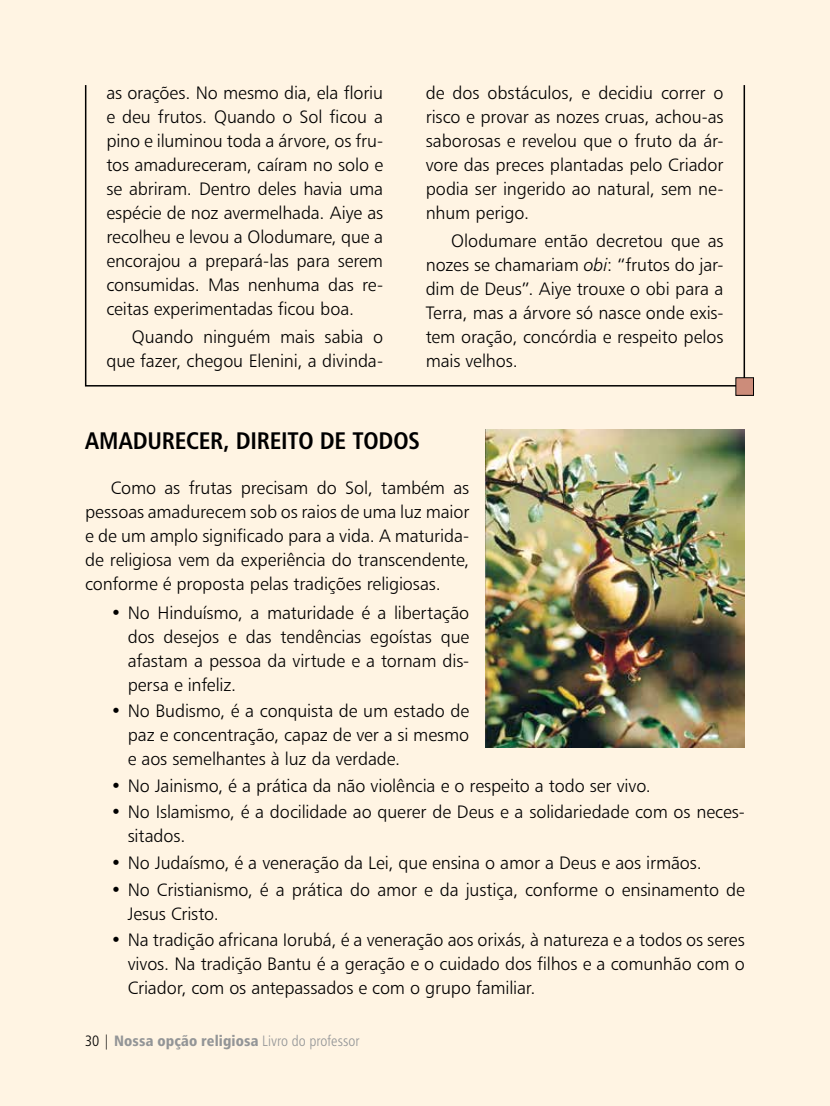
<style>
.page{position:relative;width:830px;height:1106px;background:#fff}
.page>*{position:absolute;margin:0;border:0;box-sizing:border-box;transform-origin:0 0}
.t1{font:24px "Humanist 777 BT Bold Condensed B";letter-spacing:-.01em;color:#000}
.t2{font:18px/24px "Humanist 777 BT Light B";letter-spacing:-.01em;color:#000;text-align:justify}
.t3{font:15px "Humanist 777 BT Black Condensed B";letter-spacing:.005em;color:#939597}
.s1{font-family:"Humanist 777 BT Light Italic B"}
.s2{font-family:"Humanist 777 BT Light Condensed B";color:#000}
.s3{font-family:"Humanist 777 BT Light Condensed B"}
</style>
<div class="page">
<div style="left:0;top:0;width:829px;height:1106px;background:#fff4e3"></div>
<img style="left:485px;top:430px;width:259px;height:317px">
<div style="left:85px;top:84px;width:659px;height:302px;border:2px solid #000"></div>
<div style="left:735px;top:378px;width:18px;height:17px;background:#cc8c7a"></div>
<div style="left:735px;top:377px;width:18px;height:19px;border:1px solid #000"></div>
<p class="t2" style="left:106px;top:80px;width:278px">as orações. No mesmo dia, ela floriu e deu frutos. Quando o Sol ficou a pino e iluminou toda a árvore, os fru&shy;tos amadureceram, caíram no solo e se abriram. Dentro deles havia uma espécie de noz avermelhada. Aiye as recolheu e levou a Olodumare, que a encorajou a prepará-las para serem consumidas. Mas nenhuma das re&shy;ceitas experimentadas ficou boa.</p>
<p class="t2" style="left:106px;top:324px;width:278px;text-align:right">Quando ninguém mais sabia o que fazer, chegou Elenini, a divinda-</p>
<p class="t2" style="left:425px;top:80px;width:299px">de dos obstáculos, e decidiu correr o risco e provar as nozes cruas, achou-as saborosas e revelou que o fruto da ár&shy;vore das preces plantadas pelo Criador podia ser ingerido ao natural, sem ne&shy;nhum perigo.</p>
<p class="t2" style="left:425px;top:228px;width:299px;text-indent:26px">Olodumare então decretou que as nozes se chamariam <span class="s1">obi</span>: “frutos do jar&shy;dim de Deus”. Aiye trouxe o obi para a Terra, mas a árvore só nasce onde exis&shy;tem oração, concórdia e respeito pelos mais velhos.</p>
<h1 class="t1" style="left:85px;top:425px;width:336px">AMADURECER, DIREITO DE TODOS</h1>
<p class="t2" style="left:85px;top:476px;width:385px;text-indent:26px">Como as frutas precisam do Sol, também as pessoas amadurecem sob os raios de uma luz maior e de um amplo significado para a vida. A maturida&shy;de religiosa vem da experiência do transcendente, conforme é proposta pelas tradições religiosas.</p>
<p class="t2" style="left:128px;top:600px;width:343px;text-indent:-17px">• No Hinduísmo, a maturidade é a libertação dos desejos e das tendências egoístas que afastam a pessoa da virtude e a tornam dis&shy;persa e infeliz.</p>
<p class="t2" style="left:128px;top:698px;width:343px;text-indent:-17px">• No Budismo, é a conquista de um estado de paz e concentração, capaz de ver a si mesmo e aos semelhantes à luz da verdade.</p>
<p class="t2" style="left:111px;top:773px;width:541px">• No Jainismo, é a prática da não violência e o respeito a todo ser vivo.</p>
<p class="t2" style="left:128px;top:800px;width:618px;text-indent:-17px">• No Islamismo, é a docilidade ao querer de Deus e a solidariedade com os neces&shy;sitados.</p>
<p class="t2" style="left:111px;top:850px;width:592px">• No Judaísmo, é a veneração da Lei, que ensina o amor a Deus e aos irmãos.</p>
<p class="t2" style="left:128px;top:877px;width:618px;text-indent:-17px">• No Cristianismo, é a prática do amor e da justiça, conforme o ensinamento de<br>Jesus Cristo.</p>
<p class="t2" style="left:128px;top:927px;width:618px;text-indent:-17px">• Na tradição africana Iorubá, é a veneração aos orixás, à natureza e a todos os seres vivos. Na tradição Bantu é a geração e o cuidado dos filhos e a comunhão com o Criador, com os antepassados e com o grupo familiar.</p>
<p class="t3" style="left:85px;top:1031px;width:276px"><span class="s2">30 |</span> Nossa opção religiosa <span class="s3">Livro do professor</span></p>
</div>
